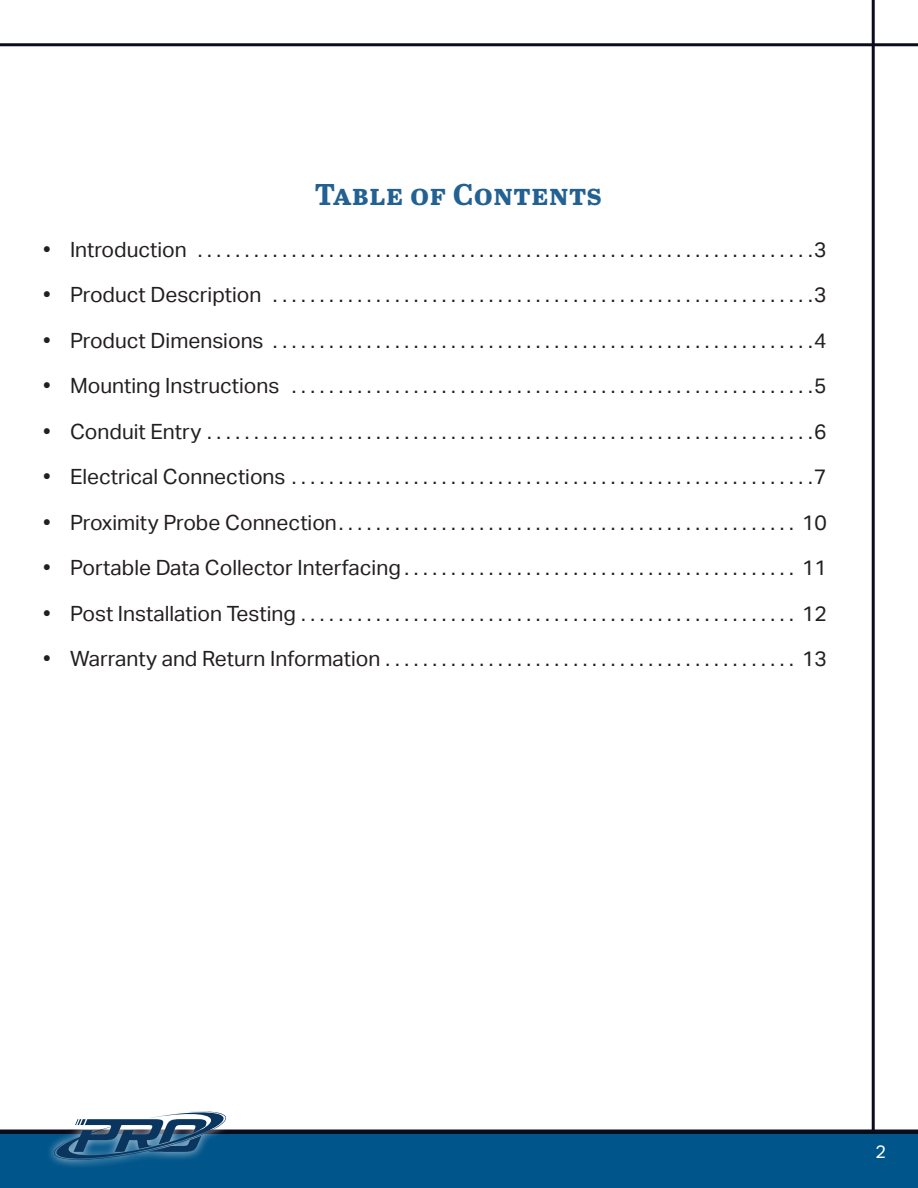
<style>
.page{position:relative;width:918px;height:1188px;background:#fff}
.page>*{position:absolute;margin:0;border:0;box-sizing:border-box;transform-origin:0 0}
.t1{font:700 30px "Abril Text";letter-spacing:.02em;color:#236192}
.t2{font:21px "Aktiv Grotesk";color:#231f20}
.t3{font:18px "Aktiv Grotesk";color:#fff}
</style>
<div class="page">
<hr style="left:872px;top:0;width:3px;height:1188px;background:#0b0b1e">
<div style="left:0;top:1134px;width:918px;height:54px;background:#00558a"></div>
<hr style="left:0;top:1130px;width:918px;height:4px;background:#0b0b1e">
<div style="left:45px;top:1103px;width:190px;height:67px;background:#fff;opacity:.75"></div>
<svg style="left:54px;top:1111px;width:172px;height:49px"></svg>
<hr style="left:0;top:43px;width:918px;height:3px;background:#0b0b1e">
<p class="t1" style="left:315px;top:173px;width:289px">Table of Contents</p>
<p class="t2" style="left:43px;top:237px;width:785px">• Introduction . . . . . . . . . . . . . . . . . . . . . . . . . . . . . . . . . . . . . . . . . . . . . . . . . . . . . . . . . . . . . . . . . 3</p>
<p class="t2" style="left:43px;top:283px;width:785px">• Product Description . . . . . . . . . . . . . . . . . . . . . . . . . . . . . . . . . . . . . . . . . . . . . . . . . . . . . . . . . 3</p>
<p class="t2" style="left:43px;top:328px;width:785px">• Product Dimensions . . . . . . . . . . . . . . . . . . . . . . . . . . . . . . . . . . . . . . . . . . . . . . . . . . . . . . . . . 4</p>
<p class="t2" style="left:43px;top:374px;width:785px">• Mounting Instructions . . . . . . . . . . . . . . . . . . . . . . . . . . . . . . . . . . . . . . . . . . . . . . . . . . . . . . . 5</p>
<p class="t2" style="left:43px;top:419px;width:785px">• Conduit Entry . . . . . . . . . . . . . . . . . . . . . . . . . . . . . . . . . . . . . . . . . . . . . . . . . . . . . . . . . . . . . . . . 6</p>
<p class="t2" style="left:43px;top:465px;width:785px">• Electrical Connections . . . . . . . . . . . . . . . . . . . . . . . . . . . . . . . . . . . . . . . . . . . . . . . . . . . . . . . 7</p>
<p class="t2" style="left:43px;top:510px;width:785px">• Proximity Probe Connection . . . . . . . . . . . . . . . . . . . . . . . . . . . . . . . . . . . . . . . . . . . . . . . . . 10</p>
<p class="t2" style="left:43px;top:556px;width:785px">• Portable Data Collector Interfacing . . . . . . . . . . . . . . . . . . . . . . . . . . . . . . . . . . . . . . . . . . 11</p>
<p class="t2" style="left:43px;top:601px;width:785px">• Post Installation Testing . . . . . . . . . . . . . . . . . . . . . . . . . . . . . . . . . . . . . . . . . . . . . . . . . . . . . 12</p>
<p class="t2" style="left:43px;top:646px;width:785px">• Warranty and Return Information . . . . . . . . . . . . . . . . . . . . . . . . . . . . . . . . . . . . . . . . . . . . 13</p>
<p class="t3" style="left:875px;top:1142px;width:12px">2</p>
</div>
